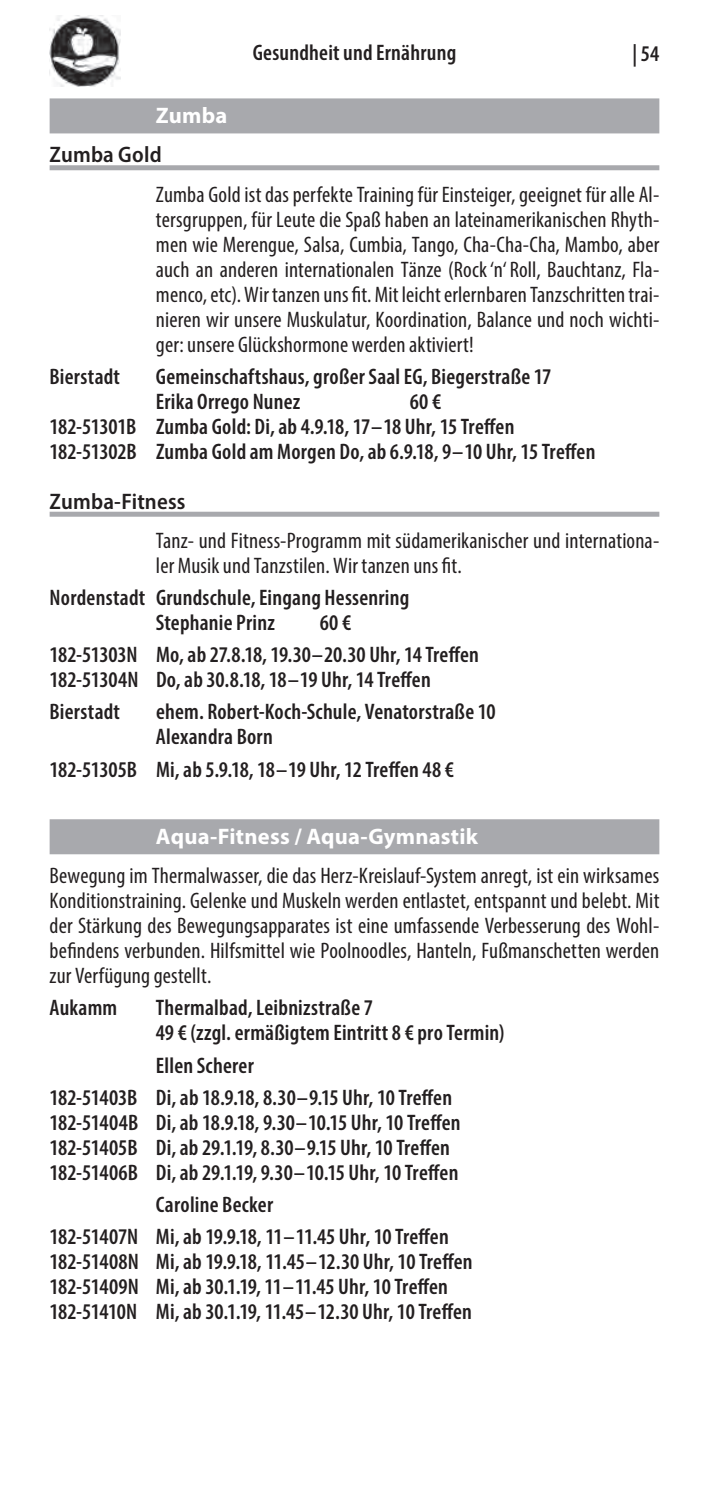
<style>
.page{position:relative;width:709px;height:1489px;background:#fff}
.page>*{position:absolute;margin:0;border:0;box-sizing:border-box;transform-origin:0 0}
.t1{font:600 condensed 22.5px/25px "Myriad Pro";letter-spacing:.01em;color:#231f20}
.t2{font:condensed 22.5px/25px "Myriad Pro";letter-spacing:.01em;color:#231f20;text-align:justify}
.t3{font:700 22.5px "Myriad Pro";letter-spacing:.01em;color:#fff}
.t4{font:600 semi-condensed 22.5px "Myriad Pro";letter-spacing:.005em;color:#231f20}
</style>
<div class="page">
<img style="left:50px;top:15px;width:71px;height:71px">
<div style="left:50px;top:98px;width:609px;height:35px;background:#a8a9ad"></div>
<div style="left:50px;top:165px;width:609px;height:5px;background:#a8a9ad"></div>
<div style="left:50px;top:511px;width:609px;height:5px;background:#a8a9ad"></div>
<div style="left:50px;top:819px;width:609px;height:35px;background:#a8a9ad"></div>
<p class="t1" style="left:253px;top:42px;width:205px">Gesundheit und Ernährung</p>
<p class="t1" style="left:632px;top:43px;width:28px">| 54</p>
<p class="t3" style="left:156px;top:107px;width:73px">Zumba</p>
<p class="t4" style="left:50px;top:146px;width:114px">Zumba Gold</p>
<p class="t2" style="left:156px;top:184px;width:505px">Zumba Gold ist das perfekte Training für Einsteiger, geeignet für alle Al&shy;tersgruppen, für Leute die Spaß haben an lateinamerikanischen Rhyth&shy;men wie Merengue, Salsa, Cumbia, Tango, Cha-Cha-Cha, Mambo, aber auch an anderen internationalen Tänze (Rock ‘n‘ Roll, Bauchtanz, Fla&shy;menco, etc). Wir tanzen uns fit. Mit leicht erlernbaren Tanzschritten trai&shy;nieren wir unsere Muskulatur, Koordination, Balance und noch wichti&shy;ger: unsere Glückshormone werden aktiviert!</p>
<p class="t1" style="left:50px;top:366px;width:72px">Bierstadt</p>
<p class="t1" style="left:156px;top:366px;width:397px">Gemeinschaftshaus, großer Saal EG, Biegerstraße 17<br>Erika Orrego Nunez</p>
<p class="t1" style="left:50px;top:391px;width:547px;text-indent:360px">60 €<br>182-51301B Zumba Gold: Di, ab 4.9.18, 17 – 18 Uhr, 15 Treffen<br>182-51302B Zumba Gold am Morgen Do, ab 6.9.18, 9 – 10 Uhr, 15 Treffen</p>
<p class="t4" style="left:50px;top:492px;width:137px">Zumba-Fitness</p>
<p class="t2" style="left:156px;top:530px;width:505px">Tanz- und Fitness-Programm mit südamerikanischer und internationa&shy;ler Musik und Tanzstilen. Wir tanzen uns fit.</p>
<p class="t1" style="left:156px;top:587px;width:255px;text-indent:-106px">Nordenstadt Grundschule, Eingang Hessenring<br>Stephanie Prinz</p>
<p class="t1" style="left:50px;top:608px;width:431px;line-height:32px;text-indent:270px">60 €<br>182-51303N Mo, ab 27.8.18, 19.30 – 20.30 Uhr, 14 Treffen</p>
<p class="t1" style="left:50px;top:666px;width:382px;line-height:32px">182-51304N Do, ab 30.8.18, 18 – 19 Uhr, 14 Treffen<br>Bierstadt</p>
<p class="t1" style="left:156px;top:701px;width:341px">ehem. Robert-Koch-Schule, Venatorstraße 10<br>Alexandra Born</p>
<p class="t1" style="left:50px;top:758px;width:406px">182-51305B Mi, ab 5.9.18, 18 – 19 Uhr, 12 Treffen 48 €</p>
<p class="t3" style="left:156px;top:827px;width:323px">Aqua-Fitness / Aqua-Gymnastik</p>
<p class="t2" style="left:50px;top:865px;width:611px">Bewegung im Thermalwasser, die das Herz-Kreislauf-System anregt, ist ein wirksames Konditionstraining. Gelenke und Muskeln werden entlastet, entspannt und belebt. Mit der Stärkung des Bewegungsapparates ist eine umfassende Verbesserung des Wohl&shy;befindens verbunden. Hilfsmittel wie Poolnoodles, Hanteln, Fußmanschetten werden zur Verfügung gestellt.</p>
<p class="t1" style="left:50px;top:997px;width:69px">Aukamm</p>
<p class="t1" style="left:156px;top:997px;width:350px">Thermalbad, Leibnizstraße 7<br>49 € (zzgl. ermäßigtem Eintritt 8 € pro Termin)</p>
<p class="t1" style="left:50px;top:1051px;width:404px;line-height:32px;text-indent:106px">Ellen Scherer<br>182-51403B Di, ab 18.9.18, 8.30 – 9.15 Uhr, 10 Treffen</p>
<p class="t1" style="left:50px;top:1111px;width:412px">182-51404B Di, ab 18.9.18, 9.30 – 10.15 Uhr, 10 Treffen<br>182-51405B Di, ab 29.1.19, 8.30 – 9.15 Uhr, 10 Treffen<br>182-51406B Di, ab 29.1.19, 9.30 – 10.15 Uhr, 10 Treffen</p>
<p class="t1" style="left:50px;top:1190px;width:401px;line-height:32px;text-indent:106px">Caroline Becker<br>182-51407N Mi, ab 19.9.18, 11 – 11.45 Uhr, 10 Treffen</p>
<p class="t1" style="left:50px;top:1250px;width:424px">182-51408N Mi, ab 19.9.18, 11.45 – 12.30 Uhr, 10 Treffen<br>182-51409N Mi, ab 30.1.19, 11 – 11.45 Uhr, 10 Treffen<br>182-51410N Mi, ab 30.1.19, 11.45 – 12.30 Uhr, 10 Treffen</p>
</div>
